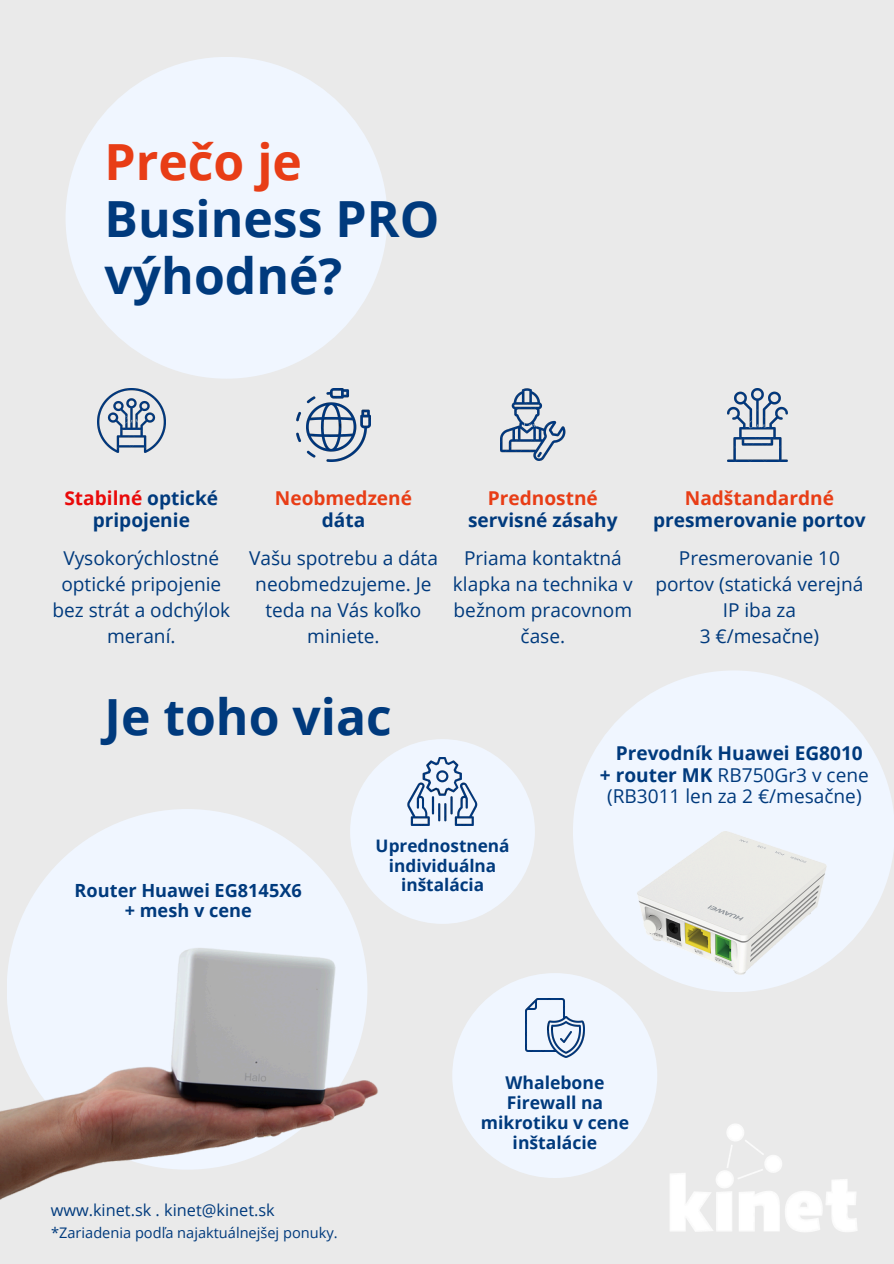
<style>
.page{position:relative;width:894px;height:1264px;background:#fff}
.page>*{position:absolute;margin:0;border:0;box-sizing:border-box;transform-origin:0 0}
.t1{font:700 49.8px/57px "Open Sans";color:#003a7d}
.t2{font:19.05px/25.8px "Open Sans";color:#003a7d;text-align:center}
.t3{font:700 19.05px/21.3px "Open Sans";color:#003a7d;text-align:center}
.t4{font:700 19.05px/21.3px "Open Sans";color:#e83d16;text-align:center}
.t5{font:700 18.15px/20.2px "Open Sans";color:#003a7d;text-align:center}
.t6{font:700 17.55px/20.2px "Open Sans";color:#003a7d;text-align:center}
.t7{font:700 17.25px/19.2px "Open Sans";color:#003a7d;text-align:center}
.t8{font:16.35px "Open Sans";color:#003a7d}
.t9{font:14.55px "Open Sans";color:#003a7d}
.s1{color:#e83d16}
.s2{color:#e90a0a}
.s3{color:#003a7d}
.s4{font-weight:700}
</style>
<div class="page">
<div style="left:0;top:0;width:893px;height:1263px;background:#eaeaea"></div>
<div style="left:65px;top:57px;width:322px;height:321px;background:#f0f6ff;border-radius:50%"></div>
<img style="left:670px;top:1124px;width:187px;height:108px">
<img style="left:98px;top:388px;width:67px;height:64px">
<img style="left:500px;top:388px;width:65px;height:72px">
<img style="left:727px;top:388px;width:60px;height:73px">
<img style="left:297px;top:388px;width:73px;height:73px">
<div style="left:452px;top:973px;width:205px;height:204px;background:#f0f6ff;border-radius:50%"></div>
<div style="left:7px;top:809px;width:360px;height:360px;background:#f0f6ff;border-radius:50%"></div>
<div style="left:350px;top:739px;width:184px;height:184px;background:#f0f6ff;border-radius:50%"></div>
<div style="left:572px;top:670px;width:321px;height:322px;background:#f0f6ff;border-radius:50%"></div>
<img style="left:407px;top:757px;width:70px;height:68px">
<img style="left:525px;top:998px;width:59px;height:59px">
<img style="left:0;top:871px;width:521px;height:329px">
<img style="left:636px;top:831px;width:190px;height:143px">
<p class="t1" style="left:104px;top:132px;width:336px"><span class="s1">Prečo je<br></span>Business PRO výhodné?</p>
<p class="t3" style="left:64px;top:487px;width:155px"><span class="s2">Stabilné</span> optické pripojenie</p>
<h2 class="t2" style="left:52px;top:544px;width:179px">Vysokorýchlostné optické pripojenie bez strát a odchýlok meraní.</h2>
<p class="t4" style="left:275px;top:487px;width:139px">Neobmedzené <span class="s3">dáta</span></p>
<h1 class="t2" style="left:249px;top:544px;width:190px">Vašu spotrebu a dáta neobmedzujeme. Je teda na Vás koľko miniete.</h1>
<p class="t3" style="left:468px;top:487px;width:151px"><span class="s1">Prednostné </span>servisné zásahy</p>
<p class="t2" style="left:453px;top:544px;width:181px">Priama kontaktná klapka na technika v bežnom pracovnom čase.</p>
<p class="t3" style="left:653px;top:487px;width:214px"><span class="s1">Nadštandardné </span>presmerovanie portov</p>
<p class="t2" style="left:655px;top:544px;width:209px">Presmerovanie 10 portov (statická verejná<br>IP iba za</p>
<h2 class="t2" style="left:699px;top:622px;width:121px">3 €/mesačne)</h2>
<h2 class="t1" style="left:104px;top:686px;width:289px">Je toho viac</h2>
<p class="t2" style="left:599px;top:742px;width:270px;line-height:21.3px"><span class="s4">Prevodník Huawei EG8010<br>+ router MK</span> RB750Gr3 v cene (RB3011 len za 2 €/mesačne)</p>
<p class="t5" style="left:75px;top:879px;width:228px">Router Huawei EG8145X6 + mesh v cene</p>
<p class="t7" style="left:375px;top:836px;width:135px">Uprednostnená individuálna inštalácia</p>
<p class="t8" style="left:51px;top:1198px;width:225px">www.kinet.sk . kinet@kinet.sk</p>
<p class="t9" style="left:51px;top:1222px;width:288px">*Zariadenia podľa najaktuálnejšej ponuky.</p>
<p class="t6" style="left:480px;top:1071px;width:150px">Whalebone<br>Firewall na mikrotiku v cene inštalácie</p>
</div>
